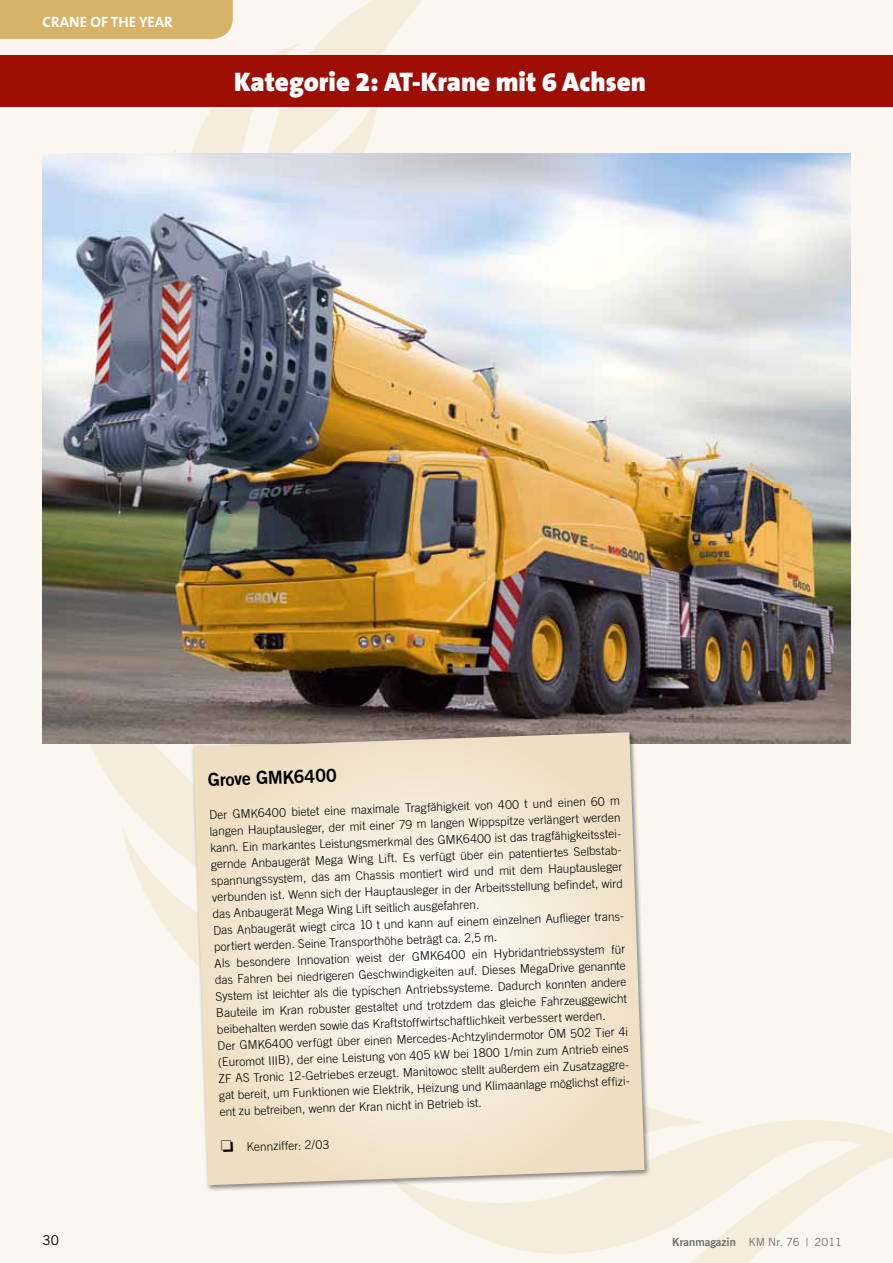
<style>
.page{position:relative;width:893px;height:1263px;background:#fbf7f0}
.page>*{position:absolute;margin:0;border:0;box-sizing:border-box;transform-origin:0 0}
.t1{font:900 27px "The Sans B9";color:#fff}
.t2{font:18px "Trade Gothic Bold Two";color:#000}
.t3{font:700 15px "The Sans B7";color:#fff}
.t4{font:13.5px "Trade Gothic";color:#000}
.t5{font:300 12px/16.5px "Trade Gothic";color:#000}
.t6{font:11.25px "Trade Gothic";color:#6e6e6e}
.s1{font-family:"Trade Gothic Bold Two"}
</style>
<div class="page">
<svg style="left:319px;top:0;width:139px;height:107px"></svg>
<svg style="left:175px;top:43px;width:203px;height:110px;fill:#f6eedf"></svg>
<svg style="left:90px;top:744px;width:73px;height:52px;fill:#f5ecdb"></svg>
<svg style="left:122px;top:754px;width:68px;height:203px;fill:#f5ecdb"></svg>
<svg style="left:405px;top:1108px;width:487px;height:155px;fill:#f7f0e3"></svg>
<div style="left:0;top:0;width:233px;height:39px;background:#d6b368"></div>
<svg style="left:892px;top:1133px;width:1px;height:25px"></svg>
<div style="left:0;top:55px;width:893px;height:51px;background:#9d0e05"></div>
<img style="left:43px;top:153px;width:807px;height:591px">
<div style="left:190px;top:730px;width:461px;height:462px;background:#000;opacity:.46"></div>
<svg style="left:193px;top:732px;width:452px;height:453px"></svg>
<p class="t3" style="left:43px;top:14px;width:19px">CRANE</p>
<p class="t3" style="left:90px;top:14px;width:30px">OF THE</p>
<p class="t3" style="left:139px;top:14px;width:18px">YEAR</p>
<h1 class="t1" style="left:234px;top:67px;width:413px">Kategorie 2: AT-Krane mit 6 Achsen</h1>
<h2 class="t2" style="left:208px;top:768px;width:131px;rotate:-2deg">Grove GMK6400</h2>
<p class="t5" style="left:209px;top:806px;width:415px;rotate:-2deg">Der GMK6400 bietet eine maximale Tragfähigkeit von 400 t und einen 60 m langen Hauptausleger, der mit einer 79 m langen Wippspitze verlängert werden kann. Ein markantes Leistungsmerkmal des GMK6400 ist das tragfähigkeitsstei&shy;gernde Anbaugerät Mega Wing Lift. Es verfügt über ein patentiertes Selbstab&shy;spannungssystem, das am Chassis montiert wird und mit dem Hauptausleger verbunden ist. Wenn sich der Hauptausleger in der Arbeitsstellung befindet, wird das Anbaugerät Mega Wing Lift seitlich ausgefahren.<br>Das Anbaugerät wiegt circa 10 t und kann auf einem einzelnen Auflieger trans&shy;portiert werden. Seine Transporthöhe beträgt ca. 2,5 m.<br>Als besondere Innovation weist der GMK6400 ein Hybridantriebssystem für das Fahren bei niedrigeren Geschwindigkeiten auf. Dieses MegaDrive genannte System ist leichter als die typischen Antriebssysteme. Dadurch konnten andere Bauteile im Kran robuster gestaltet und trotzdem das gleiche Fahrzeuggewicht beibehalten werden sowie das Kraftstoffwirtschaftlichkeit verbessert werden.<br>Der GMK6400 verfügt über einen Mercedes-Achtzylindermotor OM 502 Tier 4i (Euromot IIIB), der eine Leistung von 405 kW bei 1800 1/min zum Antrieb eines ZF AS Tronic 12-Getriebes erzeugt. Manitowoc stellt außerdem ein Zusatzaggre&shy;gat bereit, um Funktionen wie Elektrik, Heizung und Klimaanlage möglichst effizi&shy;ent zu betreiben, wenn der Kran nicht in Betrieb ist.</p>
<p class="t5" style="left:221px;top:1139px;width:110px;rotate:-2deg">❏ Kennziffer: 2/03</p>
<p class="t4" style="left:43px;top:1232px;width:18px">30</p>
<p class="t6" style="left:672px;top:1235px;width:171px"><span class="s1">Kranmagazin</span> KM Nr. 76 | 2011</p>
</div>
